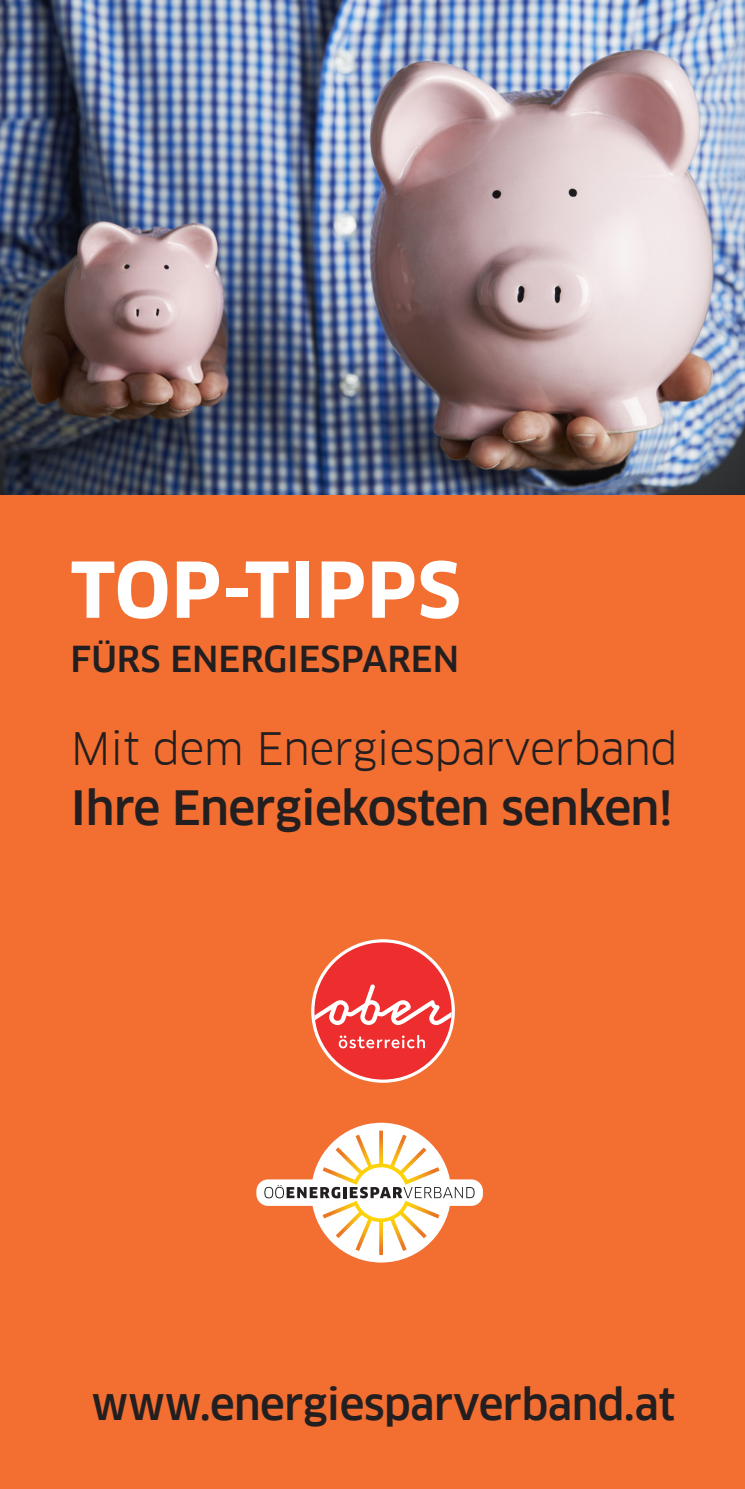
<style>
.page{position:relative;width:745px;height:1489px;background:#fff}
.page>*{position:absolute;margin:0;border:0;box-sizing:border-box;transform-origin:0 0}
.t1{font:700 75px "Clan Offc Pro";letter-spacing:.01em;color:#fff}
.t2{font:500 46.25px "Clan Offc Pro";letter-spacing:-.015em;color:#231f20}
.t3{font:43.75px "Clan Offc Pro";letter-spacing:-.015em;color:#231f20}
.t4{font:500 42.5px "Clan Offc Pro";letter-spacing:-.015em;color:#231f20}
.t5{font:500 35px "Clan Offc Pro";color:#231f20}
</style>
<div class="page">
<div style="left:0;top:0;width:744px;height:1488px;background:#f36e31"></div>
<img style="left:0;top:0;width:744px;height:494px">
<div style="left:311px;top:1122px;width:140px;height:140px;background:#fff;border-radius:50%"></div>
<div style="left:256px;top:1179px;width:226px;height:26px;background:#fff;border-radius:12px"></div>
<svg style="left:264px;top:1130px;width:210px;height:124px"></svg>
<div style="left:311px;top:939px;width:143px;height:143px;border:5px solid #fff;border-radius:50%"></div>
<div style="left:314px;top:942px;width:137px;height:137px;background:#ee2d2e;border-radius:50%"></div>
<svg style="left:314px;top:984px;width:137px;height:64px"></svg>
<p class="t1" style="left:71px;top:546px;width:391px">TOP-TIPPS</p>
<p class="t5" style="left:71px;top:638px;width:390px">FÜRS ENERGIESPAREN</p>
<p class="t3" style="left:71px;top:723px;width:608px">Mit dem Energiesparverband</p>
<p class="t2" style="left:71px;top:781px;width:603px">Ihre Energiekosten senken!</p>
<p class="t4" style="left:91px;top:1379px;width:585px">www.energiesparverband.at</p>
</div>
